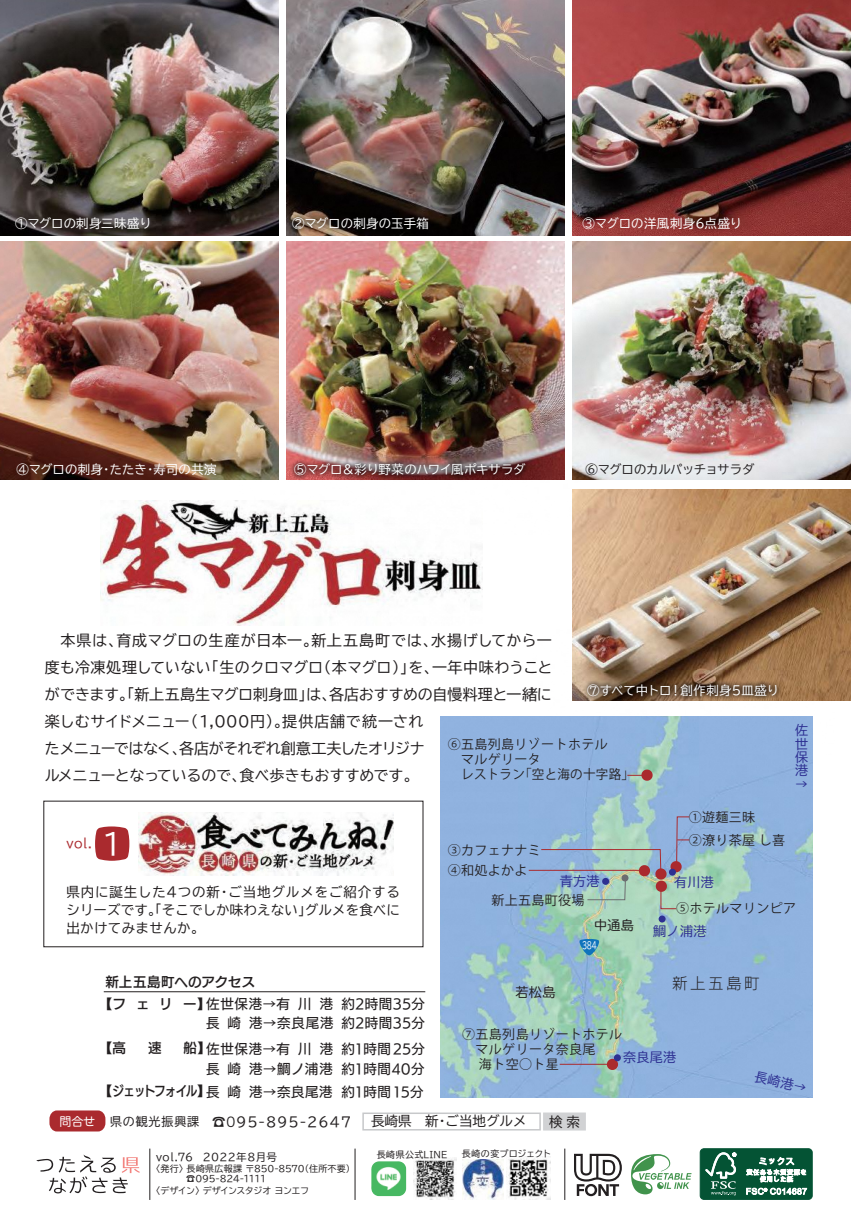
<style>
.page{position:relative;width:851px;height:1221px;background:#fff}
.page>*{position:absolute;margin:0;border:0;box-sizing:border-box;transform-origin:0 0}
.t1{font:28.8px "TBUD Go Std";color:#fff}
.t2{font:15px/27px "TBUD Go Std";letter-spacing:-.005em;color:#231f20}
.t3{font:15px "UD Kakugo Large Pr 6 N L";letter-spacing:.2em;color:#231f20}
.t4{font:13.5px/18px "TBUD Go Std";letter-spacing:.015em;color:#231f20;text-align:justify}
.t5{font:13.5px/19.5px "UD Kakugo Large Pr 6 N M";letter-spacing:.02em;color:#231f20}
.t6{font:13.5px "UD Kakugo Large Pr 6 N M";letter-spacing:.04em;color:#231f20}
.t7{font:13.5px "TBUD Go Std";letter-spacing:.07em;color:#231f20}
.t8{font:13.5px/21.8px "UD Kakugo Large Pr 6 N DB";letter-spacing:.02em;color:#231f20}
.t9{font:13.5px/19.5px "UD Kakugo Large Pr 6 N M";letter-spacing:.065em;color:#231f20}
.t10{font:13.5px/19.5px "UD Kakugo Large Pr 6 N M";letter-spacing:.06em;color:#231f20}
.t11{font:13.05px/15px "Koz Go Pr 6 N";letter-spacing:.025em;color:#231f20}
.t12{font:13.05px/13.4px "TBUD Go Std";letter-spacing:.025em;color:#2e3092;text-align:justify}
.t13{font:13.05px "Koz Go Pr 6 N";letter-spacing:.025em;color:#231f20;scale:.96 1}
.t14{font:13.05px "TBUDR Go Std";letter-spacing:.025em;color:#231f20}
.t15{font:12.6px "TBUD Go Std";color:#aa2a2e}
.t16{font:12.3px "TBUD Go Std";color:#fff}
.t17{font:12.3px "TBUD Go Std";letter-spacing:-.025em;color:#231f20}
.t18{font:10.5px "TBUD Go Std";letter-spacing:.035em;color:#231f20}
.t19{font:9.9px "TBUDR Go Std";color:#fff;scale:.69 1}
.t20{font:9px/10.5px "TBUD Go Std";letter-spacing:-.015em;color:#231f20}
.t21{font:9px "TBUD Go Std";letter-spacing:-.06em;color:#231f20}
.t22{font:9px "TBUD Go Std";letter-spacing:.02em;color:#231f20}
.t23{font:9px "TBUD Go Std";letter-spacing:.035em;color:#231f20}
.s1{font-family:"UD Kakugo Large Pr 6 N DB"}
.s2{font-family:"Hira Maru Pro N W4";font-size:12px;color:#fff}
.s3{font-size:12px}
.s4{font-family:"Hira Kaku Pro W3"}
.s5{font-family:"Hira Kaku Pro N W3"}
</style>
<div class="page">
<svg style="left:36px;top:1154px;width:103px;height:39px"></svg>
<hr style="left:149px;top:1148px;width:1px;height:51px;background:#231f20">
<svg style="left:631px;top:1154px;width:60px;height:40px"></svg>
<hr style="left:355px;top:1148px;width:1px;height:51px;background:#231f20">
<svg style="left:574px;top:1153px;width:47px;height:43px"></svg>
<div style="left:700px;top:1148px;width:112px;height:51px;background:#045334;border-radius:4px"></div>
<div style="left:699px;top:1148px;width:113px;height:51px;border:1px solid #045334;border-radius:4px"></div>
<svg style="left:705px;top:1152px;width:31px;height:43px"></svg>
<svg style="left:746px;top:1157px;width:59px;height:24px"></svg>
<svg style="left:746px;top:1187px;width:61px;height:7px"></svg>
<img style="left:0;top:0;width:278px;height:235px">
<img style="left:286px;top:0;width:278px;height:235px">
<img style="left:573px;top:0;width:277px;height:235px">
<img style="left:0;top:242px;width:278px;height:238px">
<img style="left:286px;top:242px;width:278px;height:166px">
<img style="left:573px;top:242px;width:277px;height:238px">
<img style="left:573px;top:489px;width:277px;height:211px">
<img style="left:237px;top:163px;width:247px;height:125px">
<svg style="left:49px;top:1110px;width:56px;height:21px"></svg>
<div style="left:362px;top:1112px;width:178px;height:18px;background:#fff;border:2px solid #c7c8ca"></div>
<div style="left:543px;top:1112px;width:42px;height:18px;background:#d1d2d4;border:2px solid #d1d2d4"></div>
<img style="left:462px;top:1159px;width:42px;height:40px">
<img style="left:506px;top:1156px;width:44px;height:43px">
<hr style="left:564px;top:1148px;width:1px;height:51px;background:#231f20">
<img style="left:440px;top:716px;width:372px;height:381px">
<svg style="left:606px;top:1058px;width:12px;height:11px"></svg>
<svg style="left:627px;top:769px;width:25px;height:11px"></svg>
<img style="left:101px;top:501px;width:381px;height:124px">
<img style="left:139px;top:812px;width:254px;height:63px">
<svg style="left:95px;top:826px;width:34px;height:34px"></svg>
<img style="left:239px;top:408px;width:341px;height:126px">
<img style="left:532px;top:629px;width:301px;height:126px">
<hr style="left:104px;top:991px;width:321px;height:1px;background:#231f20">
<hr style="left:559px;top:1063px;width:51px;height:1px;background:#aa2a2e">
<hr style="left:528px;top:869px;width:116px;height:1px;background:#aa2a2e">
<svg style="left:540px;top:816px;width:150px;height:93px;background:#9ebcc3"></svg>
<div style="left:602px;top:877px;width:7px;height:7px;background:#2e3092;border-radius:50%"></div>
<div style="left:621px;top:874px;width:7px;height:7px;background:#6c6d70;border-radius:50%"></div>
<div style="left:658px;top:915px;width:7px;height:7px;background:#2e3092;border-radius:50%"></div>
<div style="left:613px;top:1054px;width:7px;height:7px;background:#2e3092;border-radius:50%"></div>
<svg style="left:668px;top:868px;width:7px;height:7px"></svg>
<svg style="left:577px;top:938px;width:24px;height:17px"></svg>
<img style="left:413px;top:1157px;width:43px;height:42px">
<img style="left:371px;top:1161px;width:35px;height:35px">
<p class="t16" style="left:15px;top:213px;width:138px">①マグロの刺身三昧盛り</p>
<p class="t16" style="left:292px;top:213px;width:138px">②マグロの刺身の玉手箱</p>
<p class="t16" style="left:582px;top:213px;width:161px">③マグロの洋風刺身6点盛り</p>
<p class="t16" style="left:16px;top:459px;width:202px">④マグロの刺身・たたき・寿司の共演</p>
<p class="t16" style="left:294px;top:459px;width:233px">⑤マグロ＆彩り野菜のハワイ風ポキサラダ</p>
<p class="t17" style="left:585px;top:459px;width:170px">⑥マグロのカルパッチョサラダ</p>
<p class="t2" style="left:45px;top:626px;width:509px;text-indent:16px">本県は、育成マグロの生産が日本一。新上五島町では、水揚げしてから一度も冷凍処理していない「生のクロマグロ（本マグロ）」を、一年中味わうことができます。「新上五島生マグロ刺身皿」は、各店おすすめの自慢料理と一緒に楽しむサイドメニュー（1,000円）。提供店舗で統一され<br>たメニューではなく、各店がそれぞれ創意工夫したオリジナ<br>ルメニューとなっているので、食べ歩きもおすすめです。</p>
<p class="t16" style="left:587px;top:680px;width:193px">⑦すべて中トロ！創作刺身5皿盛り</p>
<p class="t11" style="left:448px;top:737px;width:161px">⑥五島列島リゾートホテル　マルゲリータ</p>
<p class="t13" style="left:461px;top:767px;width:182px">レストラン「空と海の十字路」</p>
<p class="t15" style="left:66px;top:833px;width:27px">vol.</p>
<h1 class="t1" style="left:101px;top:820px;width:23px">1</h1>
<p class="t11" style="left:448px;top:842px;width:95px">③カフェナナミ</p>
<p class="t11" style="left:688px;top:805px;width:98px;line-height:23.1px">①遊麺三昧<br>②潦り茶屋 し喜</p>
<p class="t12" style="left:795px;top:723px;width:14px">佐世保港→</p>
<p class="t4" style="left:66px;top:883px;width:335px">県内に誕生した4つの新・ご当地グルメをご紹介するシリーズです。「そこでしか味わえない」グルメを食べに出かけてみませんか。</p>
<p class="t8" style="left:99px;top:971px;width:158px;text-indent:7px">新上五島町へのアクセス【フェリー】</p>
<p class="t8" style="left:99px;top:1037px;width:29px">【高</p>
<p class="t8" style="left:148px;top:1037px;width:15px">速</p>
<p class="t8" style="left:183px;top:1037px;width:29px">船】</p>
<p class="t9" style="left:206px;top:994px;width:129px">佐世保港→有川 港長崎港→奈良尾港</p>
<p class="t5" style="left:341px;top:994px;width:85px">約2時間35分約2時間35分</p>
<p class="t10" style="left:206px;top:1039px;width:129px">佐世保港→有川 港長崎港→鯛ノ浦港</p>
<p class="t5" style="left:341px;top:1039px;width:85px">約1時間25分約1時間40分</p>
<p class="t6" style="left:99px;top:1084px;width:326px"><span class="s1">【ジェットフォイル】</span>長崎港→奈良尾港 約1時間15分</p>
<p class="t11" style="left:448px;top:862px;width:81px">④和処よかよ</p>
<p class="t11" style="left:491px;top:892px;width:95px">新上五島町役場</p>
<p class="t12" style="left:559px;top:874px;width:41px">青方港</p>
<p class="t12" style="left:674px;top:875px;width:41px">有川港</p>
<p class="t11" style="left:676px;top:901px;width:121px">⑤ホテルマリンピア</p>
<p class="t14" style="left:515px;top:980px;width:41px">若松島</p>
<p class="t14" style="left:594px;top:913px;width:41px">中通島</p>
<p class="t19" style="left:582px;top:937px;width:23px">384</p>
<p class="t12" style="left:653px;top:924px;width:55px">鯛ノ浦港</p>
<p class="t3" style="left:672px;top:974px;width:88px">新上五島町</p>
<p class="t11" style="left:462px;top:1026px;width:161px">⑦五島列島リゾートホテル　マルゲリータ奈良尾<br>　海ト空○ト星</p>
<p class="t12" style="left:623px;top:1050px;width:55px">奈良尾港</p>
<p class="t12" style="left:756px;top:1069px;width:55px;rotate:13deg">長崎港→</p>
<p class="t7" style="left:59px;top:1110px;width:293px"><span class="s2">問合せ</span> <span class="s3">県の観光振興課</span> <span class="s4">☎0</span>95-895-2647</p>
<p class="t4" style="left:371px;top:1112px;width:157px">長崎県　新・ご当地グルメ</p>
<p class="t4" style="left:549px;top:1112px;width:32px">検索</p>
<p class="t18" style="left:156px;top:1147px;width:123px">vol.76　2022年8月号</p>
<p class="t20" style="left:156px;top:1162px;width:200px;text-indent:-4px">〈発行〉長崎県広報課 〒850-8570（住所不要）　　　 <span class="s5">☎</span>095-824-1111</p>
<p class="t21" style="left:151px;top:1183px;width:159px">〈デザイン〉デザインスタジオ ヨンエフ</p>
<p class="t23" style="left:376px;top:1146px;width:72px">長崎県公式LINE</p>
<p class="t22" style="left:462px;top:1146px;width:91px">長崎の変プロジェクト</p>
</div>
